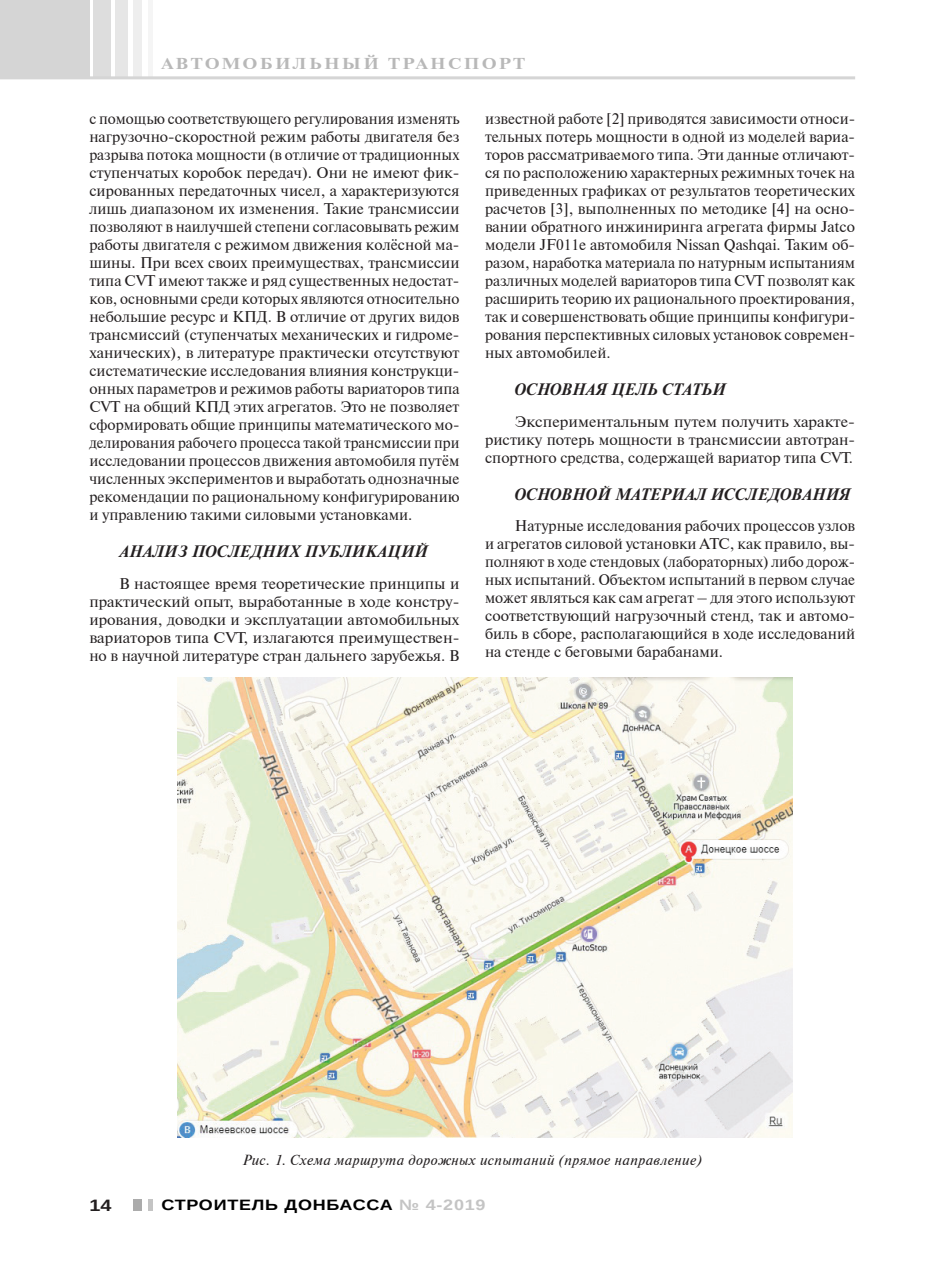
<style>
.page{position:relative;width:936px;height:1276px;background:#fff}
.page>*{position:absolute;margin:0;border:0;box-sizing:border-box;transform-origin:0 0}
.t1{font:italic 700 16.5px "Newton C";letter-spacing:.03em;color:#231f20}
.t2{font:700 16.5px "Arimo";color:#231f20;scale:1.2 1}
.t3{font:700 15.75px "Newton C";letter-spacing:.13em;color:#b8b8b8;scale:1.2 1}
.t4{font:15.45px/18px "Newton C";color:#231f20;text-align:justify}
.t5{font:15.45px/18px "Newton C";color:#231f20;scale:1.05 1}
.t6{font:700 15px "Arimo";letter-spacing:.04em;color:#000;scale:1.2 1}
.t7{font:italic 14.55px "Newton C";letter-spacing:.03em;color:#231f20}
.s1{color:#c4c4c4}
</style>
<div class="page">
<div style="left:0;top:0;width:89px;height:78px;background:#d5d5d5"></div>
<div style="left:93px;top:0;width:17px;height:78px;background:#ddd"></div>
<div style="left:115px;top:0;width:13px;height:78px;background:#e6e6e6"></div>
<div style="left:133px;top:0;width:9px;height:78px;background:#eee"></div>
<div style="left:148px;top:0;width:5px;height:78px;background:#f5f5f5"></div>
<hr style="left:0;top:76px;width:855px;height:3px;background:#d5d5d5">
<div style="left:133px;top:1199px;width:9px;height:11px;background:#ababab"></div>
<div style="left:148px;top:1199px;width:5px;height:11px;background:#c4c4c4"></div>
<img style="left:178px;top:677px;width:614px;height:460px">
<p class="t3" style="left:161px;top:55px;width:304px">АВТОМОБИЛЬНЫЙ ТРАНСПОРТ</p>
<p class="t4" style="left:89px;top:110px;width:371px">с помощью соответствующего регулирования изменять нагрузочно-скоростной режим работы двигателя без разрыва потока мощности (в отличие от традиционных ступенчатых коробок передач). Они не имеют фик&shy;сированных передаточных чисел, а характеризуются лишь диапазоном их изменения. Такие трансмиссии позволяют в наилучшей степени согласовывать режим работы двигателя с режимом движения колёсной ма&shy;шины. При всех своих преимуществах, трансмиссии типа CVT имеют также и ряд существенных недостат&shy;ков, основными среди которых являются относительно небольшие ресурс и КПД. В отличие от других видов трансмиссий (ступенчатых механических и гидроме&shy;ханических), в литературе практически отсутствуют систематические исследования влияния конструкци&shy;онных параметров и режимов работы вариаторов типа CVT на общий КПД этих агрегатов. Это не позволяет сформировать общие принципы математического мо&shy;делирования рабочего процесса такой трансмиссии при исследовании процессов движения автомобиля путём численных экспериментов и выработать однозначные рекомендации по рациональному конфигурированию и управлению такими силовыми установками.</p>
<p class="t1" style="left:119px;top:543px;width:309px">АНАЛИЗ ПОСЛЕДНИХ ПУБЛИКАЦИЙ</p>
<p class="t4" style="left:89px;top:575px;width:371px;text-indent:30px">В настоящее время теоретические принципы и практический опыт, выработанные в ходе констру&shy;ирования, доводки и эксплуатации автомобильных вариаторов типа CVT, излагаются преимуществен&shy;но в научной литературе стран дальнего зарубежья. В</p>
<p class="t4" style="left:485px;top:110px;width:371px">известной работе [2] приводятся зависимости относи&shy;тельных потерь мощности в одной из моделей вариа&shy;торов рассматриваемого типа. Эти данные отличают&shy;ся по расположению характерных режимных точек на приведенных графиках от результатов теоретических расчетов [3], выполненных по методике [4] на осно&shy;вании обратного инжиниринга агрегата фирмы Jatco модели JF011e автомобиля Nissan Qashqai. Таким об&shy;разом, наработка материала по натурным испытаниям различных моделей вариаторов типа CVT позволят как расширить теорию их рационального проектирования, так и совершенствовать общие принципы конфигури&shy;рования перспективных силовых установок современ&shy;ных автомобилей.</p>
<p class="t1" style="left:514px;top:381px;width:212px">ОСНОВНАЯ ЦЕЛЬ СТАТЬИ</p>
<p class="t5" style="left:485px;top:413px;width:354px;text-indent:30px">Экспериментальным путем получить характе&shy;ристику потерь мощности в трансмиссии автотран&shy;спортного средства, содержащей вариатор типа CVT.</p>
<p class="t1" style="left:514px;top:485px;width:336px">ОСНОВНОЙ МАТЕРИАЛ ИССЛЕДОВАНИЯ</p>
<p class="t4" style="left:485px;top:517px;width:371px;text-indent:30px">Натурные исследования рабочих процессов узлов и агрегатов силовой установки АТС, как правило, вы&shy;полняют в ходе стендовых (лабораторных) либо дорож&shy;ных испытаний. Объектом испытаний в первом случае может являться как сам агрегат – для этого используют соответствующий нагрузочный стенд, так и автомо&shy;биль в сборе, располагающийся в ходе исследований на стенде с беговыми барабанами.</p>
<p class="t7" style="left:242px;top:1152px;width:461px">Рис. 1. Схема маршрута дорожных испытаний (прямое направление)</p>
<p class="t2" style="left:89px;top:1193px;width:20px">14</p>
<p class="t6" style="left:161px;top:1195px;width:271px">СТРОИТЕЛЬ ДОНБАССА <span class="s1">№ 4-2019</span></p>
</div>
